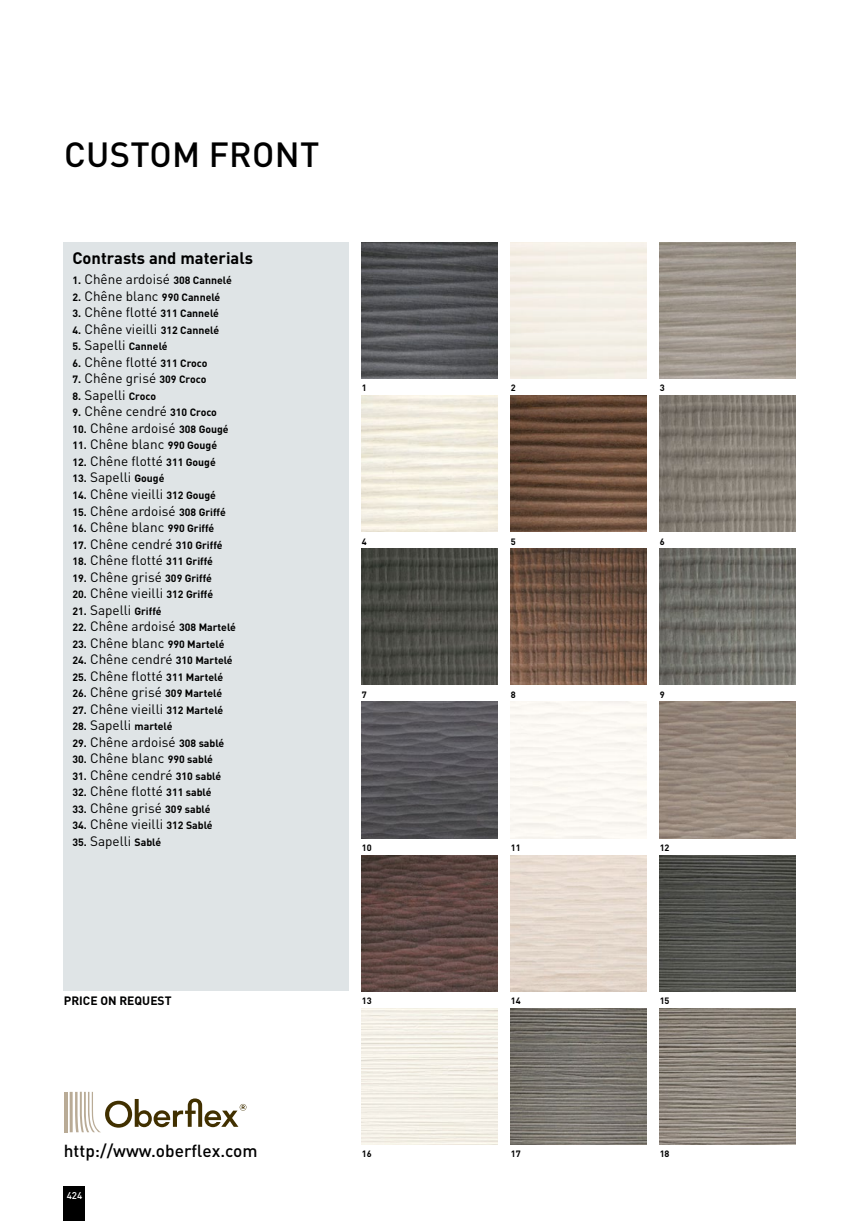
<style>
.page{position:relative;width:864px;height:1221px;background:#fff}
.page>*{position:absolute;margin:0;border:0;box-sizing:border-box;transform-origin:0 0}
.t1{font:500 34.5px "DIN Pro";letter-spacing:.01em;color:#000}
.t2{font:500 17.25px "DIN Pro";color:#000}
.t3{font:700 16.5px "DIN Pro";color:#000}
.t4{font:13.5px "DIN Pro";color:#000}
.t5{font:700 12px "DIN Pro";color:#000}
.t6{font:700 10.5px "DIN Pro";color:#000}
.t7{font:500 9.75px "DIN Pro";color:#fff}
.t8{font:700 9.15px "DIN Pro";color:#000}
.s1{font-weight:400;font-size:13.5px}
.s2{font-weight:700;font-size:10.5px}
</style>
<div class="page">
<div style="left:64px;top:1186px;width:21px;height:34px;background:#000"></div>
<hr style="left:64px;top:1091px;width:3px;height:41px;background:#b9ab96">
<hr style="left:70px;top:1091px;width:3px;height:41px;background:#b9ab96">
<svg style="left:75px;top:1091px;width:171px;height:41px"></svg>
<div style="left:64px;top:242px;width:285px;height:749px;background:#dfe4e6"></div>
<img style="left:361px;top:242px;width:136px;height:136px">
<img style="left:510px;top:395px;width:136px;height:136px">
<img style="left:659px;top:395px;width:136px;height:136px">
<img style="left:361px;top:549px;width:136px;height:136px">
<img style="left:510px;top:549px;width:136px;height:136px">
<img style="left:659px;top:549px;width:136px;height:136px">
<img style="left:361px;top:702px;width:136px;height:136px">
<img style="left:659px;top:702px;width:135px;height:136px">
<img style="left:361px;top:855px;width:136px;height:136px">
<img style="left:659px;top:855px;width:136px;height:136px">
<img style="left:510px;top:1008px;width:136px;height:136px">
<img style="left:659px;top:1008px;width:135px;height:136px">
<p class="t1" style="left:64px;top:131px;width:257px">CUSTOM FRONT</p>
<p class="t3" style="left:72px;top:246px;width:182px">Contrasts and materials</p>
<p class="t6" style="left:72px;top:273px;width:161px">1. <span class="s1">Chêne ardoisé</span> 308 Cannelé</p>
<p class="t6" style="left:72px;top:290px;width:149px">2. <span class="s1">Chêne blanc</span> 990 Cannelé</p>
<p class="t6" style="left:72px;top:306px;width:148px">3. <span class="s1">Chêne flotté</span> 311 Cannelé</p>
<p class="t6" style="left:72px;top:323px;width:148px">4. <span class="s1">Chêne vieilli</span> 312 Cannelé</p>
<p class="t6" style="left:72px;top:339px;width:97px">5. <span class="s1">Sapelli</span> Cannelé</p>
<p class="t4" style="left:72px;top:353px;width:136px"><span class="s2">6.</span> Chêne flotté <span class="s2">311 Croco</span></p>
<p class="t6" style="left:72px;top:372px;width:135px">7. <span class="s1">Chêne grisé</span> 309 Croco</p>
<p class="t6" style="left:72px;top:389px;width:85px">8. <span class="s1">Sapelli</span> Croco</p>
<p class="t4" style="left:72px;top:402px;width:146px"><span class="s2">9.</span> Chêne cendré <span class="s2">310 Croco</span></p>
<p class="t4" style="left:72px;top:419px;width:158px"><span class="s2">10.</span> Chêne ardoisé <span class="s2">308 Gougé</span></p>
<p class="t6" style="left:72px;top:438px;width:146px">11. <span class="s1">Chêne blanc</span> 990 Gougé</p>
<p class="t6" style="left:72px;top:455px;width:145px">12. <span class="s1">Chêne flotté</span> 311 Gougé</p>
<p class="t6" style="left:72px;top:471px;width:94px">13. <span class="s1">Sapelli</span> Gougé</p>
<p class="t4" style="left:72px;top:485px;width:145px"><span class="s2">14.</span> Chêne vieilli <span class="s2">312 Gougé</span></p>
<p class="t6" style="left:72px;top:504px;width:155px">15. <span class="s1">Chêne ardoisé</span> 308 Griffé</p>
<p class="t6" style="left:72px;top:521px;width:143px">16. <span class="s1">Chêne blanc</span> 990 Griffé</p>
<p class="t6" style="left:72px;top:537px;width:152px">17. <span class="s1">Chêne cendré</span> 310 Griffé</p>
<p class="t6" style="left:72px;top:554px;width:142px">18. <span class="s1">Chêne flotté</span> 311 Griffé</p>
<p class="t6" style="left:72px;top:570px;width:141px">19. <span class="s1">Chêne grisé</span> 309 Griffé</p>
<p class="t6" style="left:72px;top:587px;width:142px">20. <span class="s1">Chêne vieilli</span> 312 Griffé</p>
<p class="t6" style="left:72px;top:603px;width:91px">21. <span class="s1">Sapelli</span> Griffé</p>
<p class="t6" style="left:72px;top:620px;width:165px">22. <span class="s1">Chêne ardoisé</span> 308 Martelé</p>
<p class="t6" style="left:72px;top:636px;width:153px">23. <span class="s1">Chêne blanc</span> 990 Martelé</p>
<p class="t6" style="left:72px;top:653px;width:162px">24. <span class="s1">Chêne cendré</span> 310 Martelé</p>
<p class="t6" style="left:72px;top:669px;width:152px">25. <span class="s1">Chêne flotté</span> 311 Martelé</p>
<p class="t6" style="left:72px;top:686px;width:151px">26. <span class="s1">Chêne grisé</span> 309 Martelé</p>
<p class="t6" style="left:72px;top:702px;width:152px">27. <span class="s1">Chêne vieilli</span> 312 Martelé</p>
<p class="t6" style="left:72px;top:719px;width:102px">28. <span class="s1">Sapelli</span> martelé</p>
<p class="t4" style="left:72px;top:732px;width:153px"><span class="s2">29.</span> Chêne ardoisé <span class="s2">308 sablé</span></p>
<p class="t6" style="left:72px;top:752px;width:142px">30. <span class="s1">Chêne blanc</span> 990 sablé</p>
<p class="t6" style="left:72px;top:768px;width:150px">31. <span class="s1">Chêne cendré</span> 310 sablé</p>
<p class="t6" style="left:72px;top:785px;width:141px">32. <span class="s1">Chêne flotté</span> 311 sablé</p>
<p class="t6" style="left:72px;top:801px;width:140px">33. <span class="s1">Chêne grisé</span> 309 sablé</p>
<p class="t4" style="left:72px;top:815px;width:142px"><span class="s2">34.</span> Chêne vieilli <span class="s2">312 Sablé</span></p>
<p class="t6" style="left:72px;top:834px;width:90px">35. <span class="s1">Sapelli</span> Sablé</p>
<p class="t8" style="left:361px;top:382px;width:6px">1</p>
<p class="t8" style="left:510px;top:382px;width:6px">2</p>
<p class="t8" style="left:659px;top:382px;width:6px">3</p>
<p class="t8" style="left:361px;top:535px;width:6px">4</p>
<p class="t8" style="left:510px;top:535px;width:6px">5</p>
<p class="t8" style="left:659px;top:535px;width:6px">6</p>
<p class="t8" style="left:361px;top:688px;width:6px">7</p>
<p class="t8" style="left:510px;top:688px;width:6px">8</p>
<p class="t8" style="left:659px;top:688px;width:6px">9</p>
<p class="t8" style="left:361px;top:841px;width:11px">10</p>
<p class="t8" style="left:510px;top:841px;width:11px">11</p>
<p class="t8" style="left:659px;top:841px;width:11px">12</p>
<p class="t5" style="left:64px;top:992px;width:109px">PRICE ON REQUEST</p>
<p class="t8" style="left:361px;top:994px;width:11px">13</p>
<p class="t8" style="left:510px;top:994px;width:11px">14</p>
<p class="t8" style="left:659px;top:994px;width:11px">15</p>
<p class="t2" style="left:64px;top:1139px;width:195px">http://www.oberflex.com</p>
<p class="t8" style="left:361px;top:1147px;width:11px">16</p>
<p class="t8" style="left:510px;top:1147px;width:11px">17</p>
<p class="t8" style="left:659px;top:1147px;width:11px">18</p>
<p class="t7" style="left:67px;top:1188px;width:17px">424</p>
</div>
